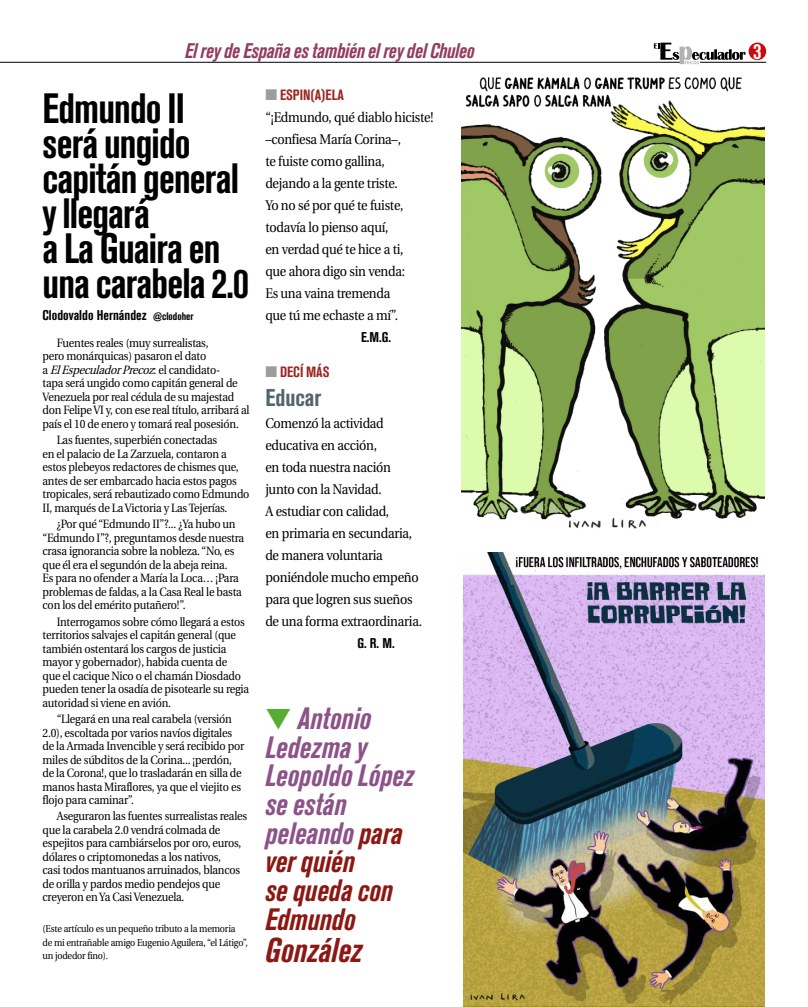
<style>
.page{position:relative;width:808px;height:1007px;background:#fff}
.page>*{position:absolute;margin:0;border:0;box-sizing:border-box;transform-origin:0 0}
.t1{font:700 condensed 42px/35px "Akzidenz Grotesk BQ";letter-spacing:-.02em;color:#000;scale:.95 1}
.t2{font:italic 700 condensed 34px "Akzidenz Grotesk BQ";color:#8c1813;scale:.95 1}
.t3{font:italic 700 condensed 30.6px/28.7px "Akzidenz Grotesk BQ";color:#8d5288;scale:.95 1}
.t4{font:700 condensed 24px "Akzidenz Grotesk BQ";color:#52646d}
.t5{font:700 condensed 22px "Akzidenz Grotesk BQ";color:#fff;scale:.95 1}
.t6{font:italic 700 condensed 21px "Akzidenz Grotesk BQ";letter-spacing:-.01em;color:#933e60;scale:.95 1}
.t7{font:14.8px "Akzidenz Grotesk BQ Bd Cnd Alt";color:#9c2724}
.t8{font:14px/22px "Utopia";letter-spacing:-.02em;color:#000;scale:.9 1}
.t9{font:14px "Akzidenz Grotesk BQ Bd Cnd Alt";color:#000}
.t10{font:12px/13.5px "Utopia";letter-spacing:-.02em;color:#000;scale:.9 1}
.t11{font:10px/13.5px "Utopia";letter-spacing:-.02em;color:#000;scale:.9 1}
.s1{font-size:10.8px}
.s2{font-style:italic}
.s3{color:#9d9d9c}
.s4{color:#57ad31}
.s5{color:#8c1813}
</style>
<div class="page">
<hr style="left:0;top:62px;width:680px;height:1px;background:#000">
<div style="left:748px;top:43px;width:18px;height:17px;background:#c90c0f;border-radius:50%"></div>
<hr style="left:700px;top:62px;width:66px;height:1px;background:#000">
<svg style="left:654px;top:43px;width:92px;height:21px"></svg>
<img style="left:461px;top:77px;width:303px;height:452px">
<img style="left:464px;top:552px;width:300px;height:454px">
<h3 class="t6" style="left:185px;top:38px;width:306px">El rey de España es también el rey del Chuleo</h3>
<h3 class="t5" style="left:753px;top:39px;width:10px">3</h3>
<h1 class="t1" style="left:43px;top:91px;width:219px">Edmundo II será ungido capitán general y llegará<br>a La Guaira en una carabela 2.0</h1>
<p class="t9" style="left:43px;top:307px;width:153px">Clodovaldo Hernández <span class="s1">@clodoher</span></p>
<p class="t10" style="left:43px;top:336px;width:231px;text-indent:14px">Fuentes reales (muy surrealistas,<br>pero monárquicas) pasaron el dato<br>a <span class="s2">ElEspeculadorPrecoz</span>: e l c a n d i d a t o -<br>tapa será ungido como capitán general de Venezuela por real cédula de su majestad don Felipe VI y, con ese real título, arribará al país el 10 de enero y tomará real posesión.</p>
<p class="t10" style="left:43px;top:433px;width:231px;text-indent:14px">Las fuentes, superbién conectadas<br>en el palacio de La Zarzuela, contaron a estos plebeyos redactores de chismes que, antes de ser embarcado hacia estos pagos tropicales, será rebautizado como Edmundo II, marqués de La Victoria y Las Tejerías.</p>
<p class="t10" style="left:43px;top:517px;width:226px;text-indent:14px">¿Por qué “Edmundo II”?... ¿Ya hubo un “Edmundo I”?, preguntamos desde nuestra crasa ignorancia sobre la nobleza. “No, es que él era el segundón de la abeja reina.<br>Es para no ofender a María la Loca… ¡Para problemas de faldas, a la Casa Real le basta con los del emérito putañero!”.</p>
<p class="t10" style="left:43px;top:615px;width:231px;text-indent:14px">Interrogamos sobre cómo llegará a estos territorios salvajes el capitán general (que también ostentará los cargos de justicia mayor y gobernador), habida cuenta de<br>que el cacique Nico o el chamán Diosdado pueden tener la osadía de pisotearle su regia autoridad si viene en avión.</p>
<p class="t10" style="left:43px;top:712px;width:226px;text-indent:14px">“Llegará en una real carabela (versión 2.0), escoltada por varios navíos digitales de la Armada Invencible y será recibido por miles de súbditos de la Corina... ¡perdón, de la Corona!, que lo trasladarán en silla de manos hasta Miraflores, ya que el viejito es flojo para caminar”.</p>
<p class="t10" style="left:43px;top:809px;width:229px;text-indent:14px">Aseguraron las fuentes surrealistas reales que la carabela 2.0 vendrá colmada de espejitos para cambiárselos por oro, euros, dólares o criptomonedas a los nativos,<br>casi todos mantuanos arruinados, blancos de orilla y pardos medio pendejos que creyeron en Ya Casi Venezuela.</p>
<p class="t11" style="left:43px;top:922px;width:230px">(Este artículo es un pequeño tributo a la memoria<br>de mi entrañable amigo Eugenio Aguilera, “el Látigo”, un jodedor fino).</p>
<p class="t7" style="left:265px;top:86px;width:80px"><span class="s3">■</span> ESPIN(A)ELA</p>
<p class="t8" style="left:265px;top:106px;width:188px">“¡Edmundo, qué diablo hiciste! –confiesa María Corina–,<br>te fuiste como gallina, dejando a la gente triste.<br>Yo no sé por qué te fuiste, todavía lo pienso aquí,<br>en verdad qué te hice a ti,<br>que ahora digo sin venda:<br>Es una vaina tremenda<br>que tú me echaste a mí”.</p>
<p class="t9" style="left:361px;top:329px;width:32px">E.M.G.</p>
<p class="t7" style="left:265px;top:363px;width:66px"><span class="s3">■</span> DECÍ MÁS</p>
<h3 class="t4" style="left:265px;top:384px;width:58px">Educar</h3>
<p class="t8" style="left:265px;top:412px;width:176px">Comenzó la actividad educativa en acción,<br>en toda nuestra nación junto con la Navidad.<br>A estudiar con calidad,<br>en primaria en secundaria, de manera voluntaria poniéndole mucho empeño para que logren sus sueños de una forma extraordinaria.</p>
<p class="t9" style="left:357px;top:635px;width:39px">G. R. M.</p>
<h3 class="t3" style="left:265px;top:703px;width:158px"><span class="s4">▼</span> Antonio<br>Ledezma y<br>Leopoldo López se están peleando <span class="s5">para ver quién<br>se queda con<br>Edmundo</span></h3>
<h2 class="t2" style="left:265px;top:930px;width:104px">González</h2>
</div>
